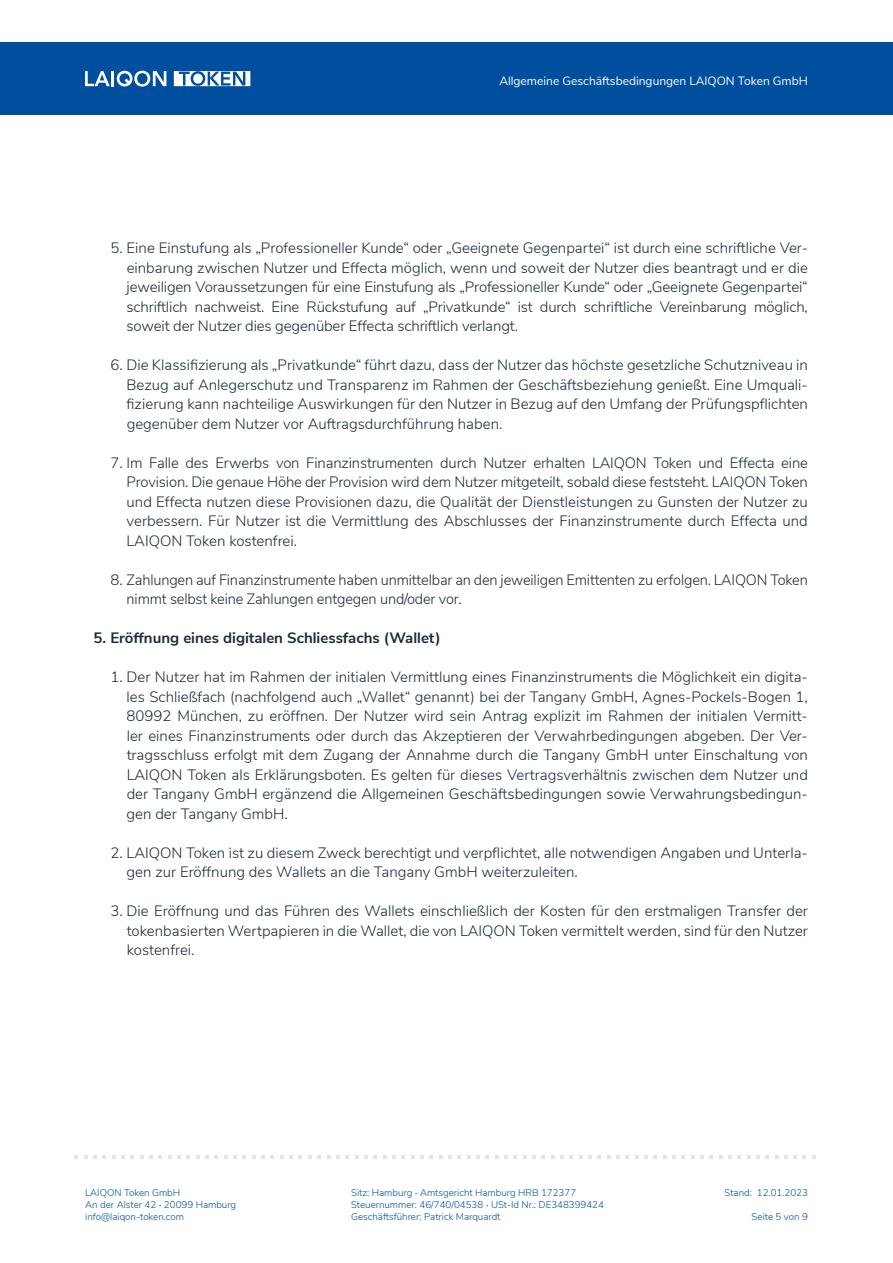
<style>
.page{position:relative;width:893px;height:1263px;background:#fff}
.page>*{position:absolute;margin:0;border:0;box-sizing:border-box;transform-origin:0 0}
.t1{font:300 15px/19.5px "Nunito Sans";color:#1d2b37;text-align:justify}
.t2{font:700 15px "Nunito Sans";color:#1d2b37}
.t3{font:12px "Nunito Sans";color:#fff}
.t4{font:300 9.75px/12px "Nunito Sans";color:#004f9f}
.s1{font-size:12.75px}
</style>
<div class="page">
<div style="left:0;top:43px;width:893px;height:72px;background:#004f9f"></div>
<svg style="left:74px;top:1155px;width:4px;height:4px"></svg>
<svg style="left:84px;top:1155px;width:22px;height:4px"></svg>
<svg style="left:112px;top:1155px;width:22px;height:4px"></svg>
<svg style="left:140px;top:1155px;width:22px;height:4px"></svg>
<svg style="left:168px;top:1155px;width:22px;height:4px"></svg>
<svg style="left:196px;top:1155px;width:22px;height:4px"></svg>
<svg style="left:224px;top:1155px;width:22px;height:4px"></svg>
<svg style="left:252px;top:1155px;width:22px;height:4px"></svg>
<svg style="left:280px;top:1155px;width:13px;height:4px"></svg>
<svg style="left:299px;top:1155px;width:3px;height:4px"></svg>
<svg style="left:308px;top:1155px;width:13px;height:4px"></svg>
<svg style="left:327px;top:1155px;width:3px;height:4px"></svg>
<svg style="left:336px;top:1155px;width:13px;height:4px"></svg>
<svg style="left:355px;top:1155px;width:3px;height:4px"></svg>
<svg style="left:364px;top:1155px;width:13px;height:4px"></svg>
<svg style="left:383px;top:1155px;width:3px;height:4px"></svg>
<svg style="left:392px;top:1155px;width:13px;height:4px"></svg>
<svg style="left:411px;top:1155px;width:3px;height:4px"></svg>
<svg style="left:420px;top:1155px;width:13px;height:4px"></svg>
<svg style="left:439px;top:1155px;width:3px;height:4px"></svg>
<svg style="left:448px;top:1155px;width:13px;height:4px"></svg>
<svg style="left:467px;top:1155px;width:3px;height:4px"></svg>
<svg style="left:476px;top:1155px;width:13px;height:4px"></svg>
<svg style="left:495px;top:1155px;width:3px;height:4px"></svg>
<svg style="left:504px;top:1155px;width:13px;height:4px"></svg>
<svg style="left:523px;top:1155px;width:3px;height:4px"></svg>
<svg style="left:532px;top:1155px;width:13px;height:4px"></svg>
<svg style="left:551px;top:1155px;width:22px;height:4px"></svg>
<svg style="left:579px;top:1155px;width:22px;height:4px"></svg>
<svg style="left:607px;top:1155px;width:22px;height:4px"></svg>
<svg style="left:635px;top:1155px;width:22px;height:4px"></svg>
<svg style="left:663px;top:1155px;width:22px;height:4px"></svg>
<svg style="left:691px;top:1155px;width:22px;height:4px"></svg>
<svg style="left:719px;top:1155px;width:22px;height:4px"></svg>
<svg style="left:747px;top:1155px;width:22px;height:4px"></svg>
<svg style="left:775px;top:1155px;width:31px;height:4px"></svg>
<svg style="left:812px;top:1155px;width:4px;height:4px"></svg>
<svg style="left:85px;top:71px;width:25px;height:15px"></svg>
<hr style="left:111px;top:71px;width:3px;height:15px;background:#fff">
<svg style="left:116px;top:70px;width:50px;height:17px"></svg>
<svg style="left:174px;top:71px;width:76px;height:15px"></svg>
<div style="left:193px;top:74px;width:10px;height:10px;background:#fff;border-radius:50%"></div>
<p class="t3" style="left:499px;top:73px;width:310px">Allgemeine Geschäftsbedingungen LAIQON Token GmbH</p>
<p class="t1" style="left:127px;top:237px;width:683px;text-indent:-16px">5. Eine Einstufung als „Professioneller Kunde“ oder „Geeignete Gegenpartei“ ist durch eine schriftliche Ver&shy;einbarung zwischen Nutzer und Effecta möglich, wenn und soweit der Nutzer dies beantragt und er die jeweiligen Voraussetzungen für eine Einstufung als „Professioneller Kunde“ oder „Geeignete Gegenpartei“ schriftlich nachweist. Eine Rückstufung auf „Privatkunde“ ist durch schriftliche Vereinbarung möglich, soweit der Nutzer dies gegenüber Effecta schriftlich verlangt.</p>
<p class="t1" style="left:127px;top:354px;width:683px;text-indent:-16px">6. Die Klassifizierung als „Privatkunde“ führt dazu, dass der Nutzer das höchste gesetzliche Schutzniveau in Bezug auf Anlegerschutz und Transparenz im Rahmen der Geschäftsbeziehung genießt. Eine Umquali&shy;fizierung kann nachteilige Auswirkungen für den Nutzer in Bezug auf den Umfang der Prüfungspflichten gegenüber dem Nutzer vor Auftragsdurchführung haben.</p>
<p class="t1" style="left:127px;top:452px;width:683px;text-indent:-16px">7. Im Falle des Erwerbs von Finanzinstrumenten durch Nutzer erhalten LAIQON Token und Effecta eine Provision. Die genaue Höhe der Provision wird dem Nutzer mitgeteilt, sobald diese feststeht. LAIQON Token und Effecta nutzen diese Provisionen dazu, die Qualität der Dienstleistungen zu Gunsten der Nutzer zu verbessern. Für Nutzer ist die Vermittlung des Abschlusses der Finanzinstrumente durch Effecta und LAIQON Token kostenfrei.</p>
<p class="t1" style="left:127px;top:569px;width:683px;text-indent:-16px">8. Zahlungen auf Finanzinstrumente haben unmittelbar an den jeweiligen Emittenten zu erfolgen. LAIQON Token nimmt selbst keine Zahlungen entgegen und/oder vor.</p>
<p class="t2" style="left:94px;top:627px;width:349px">5. Eröffnung eines digitalen Schliessfachs (Wallet)</p>
<p class="t1" style="left:127px;top:666px;width:683px;text-indent:-16px">1. Der Nutzer hat im Rahmen der initialen Vermittlung eines Finanzinstruments die Möglichkeit ein digita&shy;les Schließfach (nachfolgend auch „Wallet“ genannt) bei der Tangany GmbH, Agnes-Pockels-Bogen 1, 80992 München, zu eröffnen. Der Nutzer wird sein Antrag explizit im Rahmen der initialen Vermitt&shy;ler eines Finanzinstruments oder durch das Akzeptieren der Verwahrbedingungen abgeben. Der Ver&shy;tragsschluss erfolgt mit dem Zugang der Annahme durch die Tangany GmbH unter Einschaltung von LAIQON Token als Erklärungsboten. Es gelten für dieses Vertragsverhältnis zwischen dem Nutzer und der Tangany GmbH ergänzend die Allgemeinen Geschäftsbedingungen sowie Verwahrungsbedingun&shy;gen der Tangany GmbH.</p>
<p class="t1" style="left:127px;top:842px;width:683px;text-indent:-16px">2. LAIQON Token ist zu diesem Zweck berechtigt und verpflichtet, alle notwendigen Angaben und Unterla&shy;gen zur Eröffnung des Wallets an die Tangany GmbH weiterzuleiten.</p>
<p class="t1" style="left:127px;top:900px;width:683px;text-indent:-16px">3. Die Eröffnung und das Führen des Wallets einschließlich der Kosten für den erstmaligen Transfer der tokenbasierten Wertpapieren in die Wallet, die von LAIQON Token vermittelt werden, sind für den Nutzer kostenfrei.</p>
<p class="t4" style="left:85px;top:1186px;width:152px">LAIQON Token GmbH<br>An der Alster 42 <span class="s1">·</span> 20099 Hamburg info@laiqon-token.com</p>
<p class="t4" style="left:351px;top:1186px;width:254px">Sitz: Hamburg <span class="s1">·</span> Amtsgericht Hamburg HRB 172377<br>Steuernummer: 46/740/04538 <span class="s1">·</span> USt-Id Nr.: DE348399424<br>Geschäftsführer: Patrick Marquardt</p>
<p class="t4" style="left:724px;top:1186px;width:85px">Stand: 12.01.2023</p>
<p class="t4" style="left:752px;top:1210px;width:58px">Seite 5 von 9</p>
</div>
